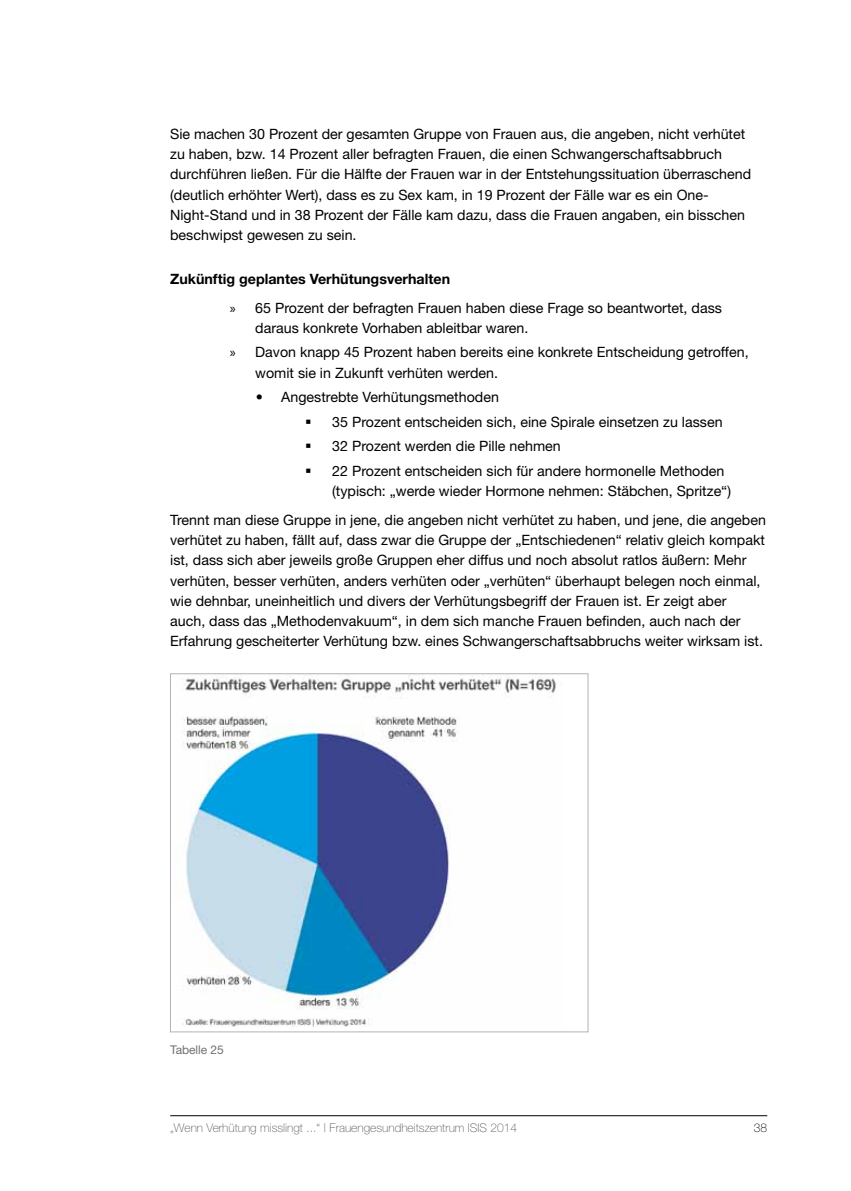
<style>
.page{position:relative;width:851px;height:1191px;background:#fff}
.page>*{position:absolute;margin:0;border:0;box-sizing:border-box;transform-origin:0 0}
.t1{font:14.25px/20.2px "Helvetica Neue";color:#000}
.t2{font:100 12px "Helvetica Neue";color:#58585a}
.t3{font:12px "Helvetica Neue";letter-spacing:-.005em;color:#707172}
.t4{font:100 12px "Helvetica Neue";color:#000}
.s1{font-weight:700}
.s2{font-family:"Myriad Pro"}
</style>
<div class="page">
<hr style="left:170px;top:1115px;width:597px;height:1px;background:#000">
<img style="left:182px;top:675px;width:374px;height:351px">
<div style="left:170px;top:673px;width:418px;height:359px;border:1px solid #b1b3b4"></div>
<p class="t1" style="left:170px;top:123px;width:582px">Sie machen 30 Prozent der gesamten Gruppe von Frauen aus, die angeben, nicht verhütet zu haben, bzw. 14 Prozent aller befragten Frauen, die einen Schwangerschaftsabbruch durchführen ließen. Für die Hälfte der Frauen war in der Entstehungssituation überraschend (deutlich erhöhter Wert), dass es zu Sex kam, in 19 Prozent der Fälle war es ein One-Night-Stand und in 38 Prozent der Fälle kam dazu, dass die Frauen angaben, ein bisschen beschwipst gewesen zu sein.</p>
<p class="t1" style="left:230px;top:264px;width:493px;line-height:28.8px;text-indent:-60px"><span class="s1">Zukünftig geplantes Verhütungsverhalten<br></span><span class="s2">»</span> 65 Prozent der befragten Frauen haben diese Frage so beantwortet, dass</p>
<p class="t1" style="left:230px;top:315px;width:520px;line-height:24.5px;text-indent:26px">daraus konkrete Vorhaben ableitbar waren.<br><span class="s2">»</span> Davon knapp 45 Prozent haben bereits eine konkrete Entscheidung getroffen,</p>
<p class="t1" style="left:255px;top:362px;width:244px">womit sie in Zukunft verhüten werden.</p>
<p class="t1" style="left:332px;top:385px;width:393px;line-height:24.5px;text-indent:-77px">• Angestrebte Verhütungsmethoden<br>35 Prozent entscheiden sich, eine Spirale einsetzen zu lassen 32 Prozent werden die Pille nehmen<br>22 Prozent entscheiden sich für andere hormonelle Methoden</p>
<p class="t1" style="left:170px;top:476px;width:597px;line-height:28.8px;text-indent:162px">(typisch: „werde wieder Hormone nehmen: Stäbchen, Spritze“)<br>Trennt man diese Gruppe in jene, die angeben nicht verhütet zu haben, und jene, die angeben</p>
<p class="t1" style="left:170px;top:529px;width:596px">verhütet zu haben, fällt auf, dass zwar die Gruppe der „Entschiedenen“ relativ gleich kompakt ist, dass sich aber jeweils große Gruppen eher diffus und noch absolut ratlos äußern: Mehr verhüten, besser verhüten, anders verhüten oder „verhüten“ überhaupt belegen noch einmal, wie dehnbar, uneinheitlich und divers der Verhütungsbegriff der Frauen ist. Er zeigt aber auch, dass das „Methodenvakuum“, in dem sich manche Frauen befinden, auch nach der Erfahrung gescheiterter Verhütung bzw. eines Schwangerschaftsabbruchs weiter wirksam ist.</p>
<p class="t3" style="left:170px;top:1043px;width:55px">Tabelle 25</p>
<p class="t2" style="left:170px;top:1121px;width:348px">„Wenn Verhütung misslingt ...“ | Frauengesundheitszentrum ISIS 2014</p>
<p class="t4" style="left:753px;top:1121px;width:15px">38</p>
</div>
